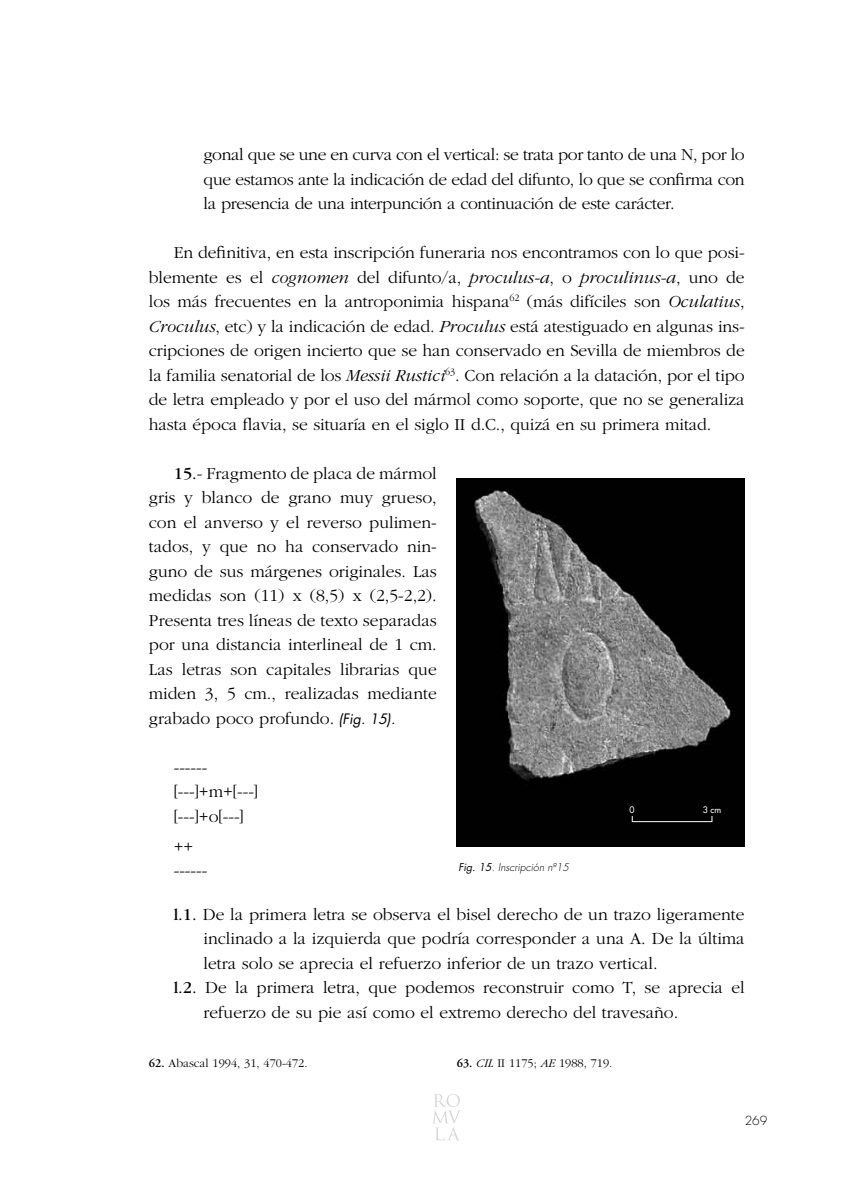
<style>
.page{position:relative;width:844px;height:1191px;background:#fff}
.page>*{position:absolute;margin:0;border:0;box-sizing:border-box;transform-origin:0 0}
.Texto_general_Romula{font:300 17.5px/24.5px "Garamond";color:#000;text-align:justify}
.Notas_Final{font:300 12.25px "Garamond";color:#000}
.t1{font:300 12.25px "Futura";color:#000}
.Pie_de_foto{font:italic 300 10.5px "Futura";color:#000}
.t2{font:8.75px "Futura";color:#fff}
.s1{font-style:italic}
.s2{font-weight:400}
.s3{font-family:"Futura";font-weight:400;font-style:italic;font-size:14px}
.s4{font-family:"Adobe Garamond";font-weight:600}
</style>
<div class="page">
<svg style="left:433px;top:1094px;width:27px;height:46px"></svg>
<img style="left:456px;top:479px;width:288px;height:367px">
<div style="left:632px;top:816px;width:80px;height:6px;border:1px solid #fff"></div>
<p class="Texto_general_Romula" style="left:203px;top:143px;width:542px">gonal que se une en curva con el vertical: se trata por tanto de una N, por lo que estamos ante la indicación de edad del difunto, lo que se confirma con la presencia de una interpunción a continuación de este carácter.</p>
<p class="Texto_general_Romula" style="left:149px;top:241px;width:597px;text-indent:25px">En definitiva, en esta inscripción funeraria nos encontramos con lo que posi&shy;blemente es el <span class="s1">cognomen</span> del difunto/a, <span class="s1">proculus-a</span>, o <span class="s1">proculinus-a</span>, uno de los más frecuentes en la antroponimia hispana<sup>62</sup> (más difíciles son <span class="s1">Oculatius</span>, <span class="s1">Croculus</span>, etc) y la indicación de edad. <span class="s1">Proculus</span> está atestiguado en algunas ins&shy;cripciones de origen incierto que se han conservado en Sevilla de miembros de la familia senatorial de los <span class="s1">Messii Rustici</span><sup>63</sup>. Con relación a la datación, por el tipo de letra empleado y por el uso del mármol como soporte, que no se generaliza hasta época flavia, se situaría en el siglo II d.C., quizá en su primera mitad.</p>
<p class="Texto_general_Romula" style="left:149px;top:461px;width:289px;text-indent:25px"><span class="s2">15.</span>- Fragmento de placa de mármol gris y blanco de grano muy grueso, con el anverso y el reverso pulimen&shy;tados, y que no ha conservado nin&shy;guno de sus márgenes originales. Las medidas son (11) x (8,5) x (2,5-2,2).<br>Presenta tres líneas de texto separadas por una distancia interlineal de 1 cm.<br>Las letras son capitales librarias que miden 3, 5 cm., realizadas mediante grabado poco profundo. <span class="s3">(Fig. 15).</span></p>
<p class="Texto_general_Romula" style="left:174px;top:755px;width:35px">------</p>
<p class="Texto_general_Romula" style="left:174px;top:780px;width:86px">[---]+m+[---]</p>
<p class="Texto_general_Romula" style="left:174px;top:804px;width:71px">[---]+o[---]</p>
<p class="Texto_general_Romula" style="left:174px;top:834px;width:21px">++</p>
<p class="Texto_general_Romula" style="left:174px;top:858px;width:35px">------</p>
<p class="Texto_general_Romula" style="left:203px;top:902px;width:542px;text-indent:-30px"><span class="s2">l.1.</span> De la primera letra se observa el bisel derecho de un trazo ligeramente inclinado a la izquierda que podría corresponder a una A. De la última letra solo se aprecia el refuerzo inferior de un trazo vertical.</p>
<p class="Texto_general_Romula" style="left:203px;top:976px;width:542px;text-indent:-30px"><span class="s2">l.2.</span> De la primera letra, que podemos reconstruir como T, se aprecia el refuerzo de su pie así como el extremo derecho del travesaño.</p>
<p class="Notas_Final" style="left:149px;top:1056px;width:160px"><span class="s4">62.</span> Abascal 1994, 31, 470-472.</p>
<p class="Notas_Final" style="left:456px;top:1056px;width:157px"><span class="s4">63.</span> <span class="s1">CIL</span> II 1175; <span class="s1">AE</span> 1988, 719.</p>
<p class="t2" style="left:629px;top:804px;width:7px">0</p>
<p class="t2" style="left:702px;top:804px;width:20px">3 cm</p>
<p class="Pie_de_foto" style="left:458px;top:860px;width:112px"><span class="s2">Fig. 15</span>. Inscripción nº15</p>
<p class="t1" style="left:744px;top:1113px;width:24px">269</p>
</div>
